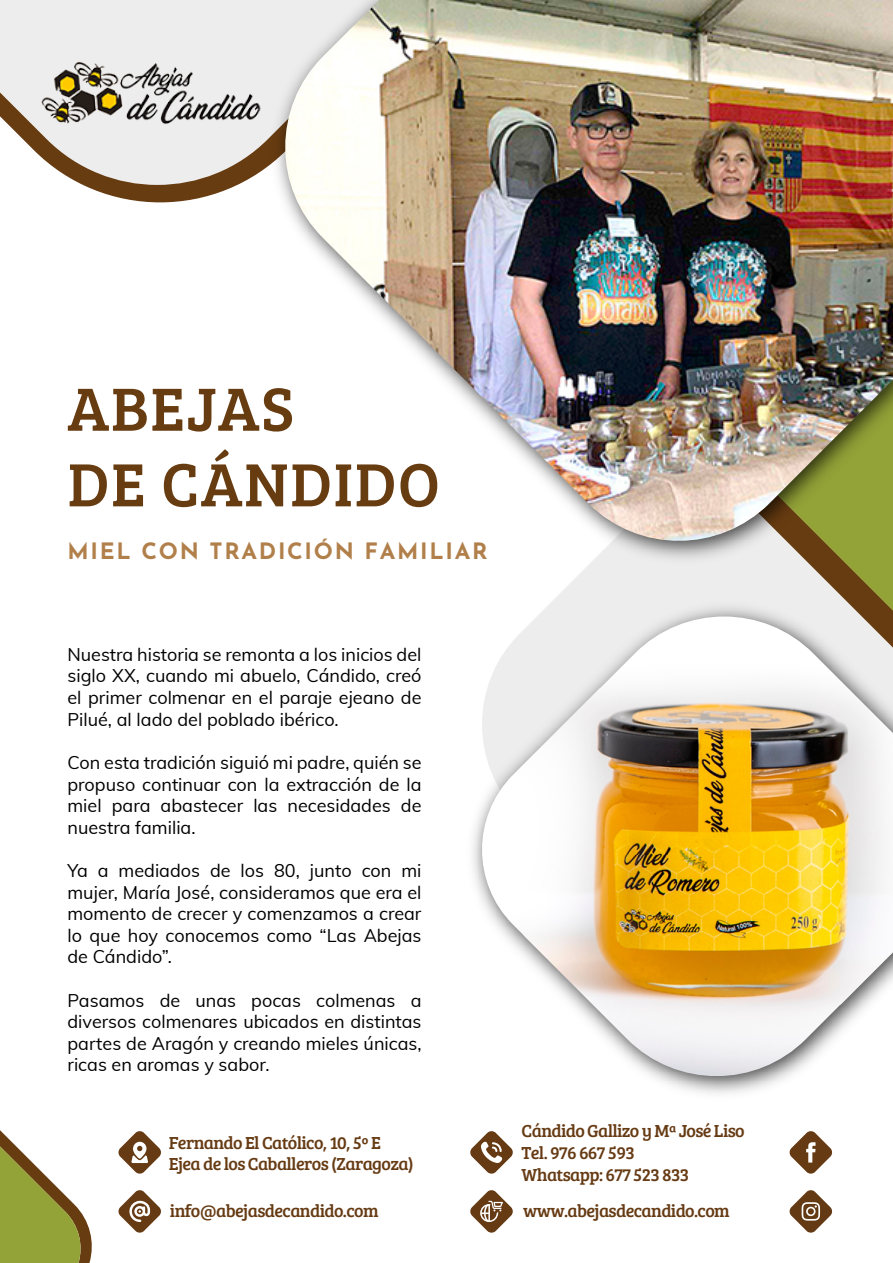
<style>
.page{position:relative;width:893px;height:1263px;background:#fff}
.page>*{position:absolute;margin:0;border:0;box-sizing:border-box;transform-origin:0 0}
.t1{font:63px/75.6px "Bree Serif";letter-spacing:.025em;color:#683c11}
.t2{font:700 22.5px "Josefin Sans";letter-spacing:.075em;color:#b17f4a}
.t3{font:18px/21.6px "Muli";color:#000;text-align:justify}
.t4{font:18px/21.6px "Bree Serif";letter-spacing:-.035em;color:#663b14}
</style>
<div class="page">
<svg style="left:83px;top:185px;width:143px;height:17px;fill:#683c11"></svg>
<img style="left:473px;top:616px;width:187px;height:468px">
<img style="left:660px;top:585px;width:233px;height:512px">
<svg style="left:758px;top:585px;width:135px;height:63px;background:#cec6ba"></svg>
<svg style="left:0;top:0;width:226px;height:185px;background:#e2ddd9"></svg>
<svg style="left:0;top:1130px;width:92px;height:133px"></svg>
<img style="left:226px;top:0;width:667px;height:585px">
<img style="left:273px;top:0;width:620px;height:553px">
<img style="left:40px;top:56px;width:222px;height:73px">
<svg style="left:118px;top:1131px;width:43px;height:43px"></svg>
<svg style="left:470px;top:1131px;width:43px;height:43px"></svg>
<svg style="left:118px;top:1190px;width:43px;height:43px"></svg>
<svg style="left:789px;top:1131px;width:27px;height:43px"></svg>
<svg style="left:789px;top:1190px;width:26px;height:43px"></svg>
<svg style="left:470px;top:1190px;width:43px;height:43px"></svg>
<svg style="left:793px;top:1132px;width:39px;height:39px;fill:#663b14"></svg>
<svg style="left:793px;top:1192px;width:39px;height:39px;fill:#653b15"></svg>
<h1 class="t1" style="left:68px;top:368px;width:374px">ABEJAS<br>DE CÁNDIDO</h1>
<p class="t2" style="left:68px;top:535px;width:421px">MIEL CON TRADICIÓN FAMILIAR</p>
<p class="t3" style="left:68px;top:643px;width:356px">Nuestra historia se remonta a los inicios del siglo XX, cuando mi abuelo, Cándido, creó el primer colmenar en el paraje ejeano de Pilué, al lado del poblado ibérico.</p>
<p class="t3" style="left:68px;top:751px;width:356px">Con esta tradición siguió mi padre, quién se propuso continuar con la extracción de la miel para abastecer las necesidades de nuestra familia.</p>
<p class="t3" style="left:68px;top:859px;width:355px">Ya a mediados de los 80, junto con mi mujer, María José, consideramos que era el momento de crecer y comenzamos a crear lo que hoy conocemos como “Las Abejas de Cándido”.</p>
<p class="t3" style="left:68px;top:988px;width:356px">Pasamos de unas pocas colmenas a diversos colmenares ubicados en distintas partes de Aragón y creando mieles únicas, ricas en aromas y sabor.</p>
<p class="t4" style="left:169px;top:1131px;width:247px">Fernando El Católico, 10, 5º E<br>Ejea de los Caballeros (Zaragoza)</p>
<p class="t4" style="left:170px;top:1199px;width:210px">info@abejasdecandido.com</p>
<p class="t4" style="left:522px;top:1119px;width:225px">Cándido Gallizo y Mª José Liso<br>Tel. 976 667 593<br>Whatsapp: 677 523 833</p>
<p class="t4" style="left:523px;top:1199px;width:208px">www.abejasdecandido.com</p>
</div>
